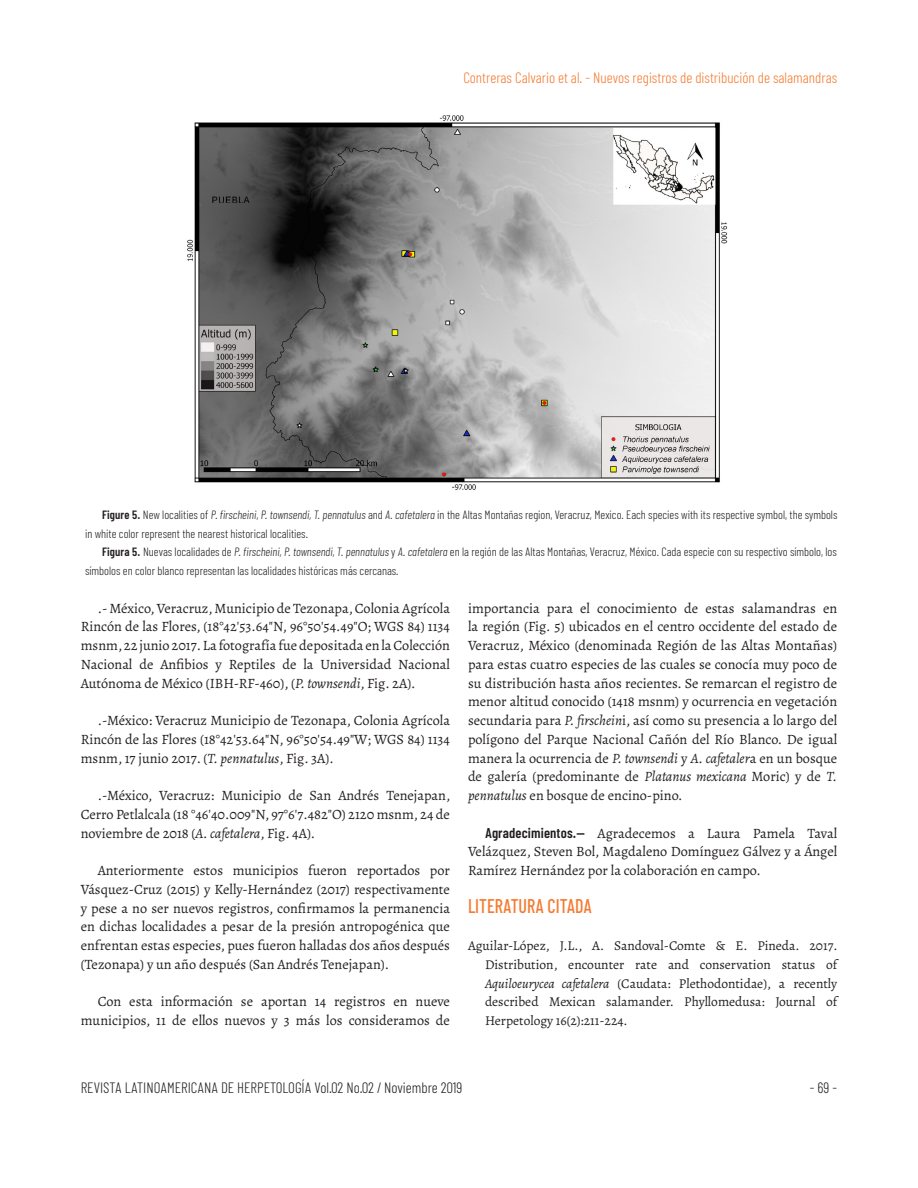
<style>
.page{position:relative;width:918px;height:1188px;background:#fff}
.page>*{position:absolute;margin:0;border:0;box-sizing:border-box;transform-origin:0 0}
._01-txt-Seccion{font:500 19.8px "Barlow Condensed";color:#f47b31;scale:.91 1}
.t1{font:300 15px "Barlow Condensed";color:#231f20}
.t2{font:300 15px "Barlow Condensed";color:#f47b31}
._02-txt_Artículo_1{font:14.25px/18.8px "Alegreya";color:#231f20;text-align:justify}
._02-txt-FICHAS_Citas{font:13.5px/18.8px "Alegreya";color:#231f20;text-align:justify}
._02-txt_pie_de_Foto{font:300 12px/18.8px "Barlow Condensed";color:#231f20}
.s1{font-weight:600}
.s2{font-style:italic}
.s3{font-family:"Barlow Condensed";font-weight:600}
</style>
<div class="page">
<img style="left:187px;top:115px;width:541px;height:375px">
<p class="t2" style="left:463px;top:68px;width:375px">Contreras Calvario et al. - Nuevos registros de distribución de salamandras</p>
<p class="_02-txt_pie_de_Foto" style="left:85px;top:505px;width:754px;text-indent:17px"><span class="s1">Figure 5.</span> New localities of <span class="s2">P. firscheini</span>, <span class="s2">P. townsendi, T. pennatulus</span> and <span class="s2">A. cafetalera</span> in the Altas Montañas region, Veracruz, Mexico. Each species with its respective symbol, the symbols in white color represent the nearest historical localities.</p>
<p class="_02-txt_pie_de_Foto" style="left:85px;top:542px;width:753px;text-indent:17px"><span class="s1">Figura 5.</span> Nuevas localidades de <span class="s2">P. firscheini, P. townsendi, T. pennatulus</span> y <span class="s2">A. cafetalera</span> en la región de las Altas Montañas, Veracruz, México. Cada especie con su respectivo símbolo, los símbolos en color blanco representan las localidades históricas más cercanas.</p>
<p class="_02-txt_Artículo_1" style="left:81px;top:598px;width:371px;text-indent:17px">.- México, Veracruz, Municipio de Tezonapa, Colonia Agrícola Rincón de las Flores, (18°42'53.64"N, 96°50'54.49"O; WGS 84) 1134 msnm, 22 junio 2017. La fotografía fue depositada en la Colección Nacional de Anfibios y Reptiles de la Universidad Nacional Autónoma de México (IBH-RF-460), (<span class="s2">P. townsendi</span>, Fig. 2A).</p>
<p class="_02-txt_Artículo_1" style="left:81px;top:711px;width:371px;text-indent:17px">.-México: Veracruz Municipio de Tezonapa, Colonia Agrícola Rincón de las Flores (18°42'53.64"N, 96°50'54.49"W; WGS 84) 1134 msnm, 17 junio 2017. (<span class="s2">T. pennatulus</span>, Fig. 3A).</p>
<p class="_02-txt_Artículo_1" style="left:81px;top:786px;width:371px;text-indent:17px">.-México, Veracruz: Municipio de San Andrés Tenejapan, Cerro Petlalcala (18 °46'40.009"N, 97°6'7.482"O) 2120 msnm, 24 de noviembre de 2018 (<span class="s2">A. cafetalera</span>, Fig. 4A).</p>
<p class="_02-txt_Artículo_1" style="left:81px;top:861px;width:371px;text-indent:17px">Anteriormente estos municipios fueron reportados por Vásquez-Cruz (2015) y Kelly-Hernández (2017) respectivamente y pese a no ser nuevos registros, confirmamos la permanencia en dichas localidades a pesar de la presión antropogénica que enfrentan estas especies, pues fueron halladas dos años después (Tezonapa) y un año después (San Andrés Tenejapan).</p>
<p class="_02-txt_Artículo_1" style="left:81px;top:992px;width:371px;text-align:right">Con esta información se aportan 14 registros en nueve municipios, 11 de ellos nuevos y 3 más los consideramos de</p>
<p class="_02-txt_Artículo_1" style="left:468px;top:598px;width:371px">importancia para el conocimiento de estas salamandras en la región (Fig. 5) ubicados en el centro occidente del estado de Veracruz, México (denominada Región de las Altas Montañas) para estas cuatro especies de las cuales se conocía muy poco de su distribución hasta años recientes. Se remarcan el registro de menor altitud conocido (1418 msnm) y ocurrencia en vegetación secundaria para <span class="s2">P. firschein</span>i, así como su presencia a lo largo del polígono del Parque Nacional Cañón del Río Blanco. De igual manera la ocurrencia de <span class="s2">P. townsendi</span> y <span class="s2">A. cafetaler</span>a en un bosque de galería (predominante de <span class="s2">Platanus mexicana</span> Moric) y de <span class="s2">T. pennatulus</span> en bosque de encino-pino.</p>
<p class="_02-txt_Artículo_1" style="left:468px;top:823px;width:371px;text-indent:17px"><span class="s3">Agradecimientos.—</span> Agradecemos a Laura Pamela Taval Velázquez, Steven Bol, Magdaleno Domínguez Gálvez y a Ángel Ramírez Hernández por la colaboración en campo.</p>
<p class="_01-txt-Seccion" style="left:468px;top:893px;width:138px">LITERATURA CITADA</p>
<p class="_02-txt-FICHAS_Citas" style="left:485px;top:936px;width:354px;text-indent:-17px">Aguilar-López, J.L., A. Sandoval-Comte &amp; E. Pineda. 2017.<br>Distribution, encounter rate and conservation status of <span class="s2">Aquiloeurycea cafetalera</span> (Caudata: Plethodontidae), a recently described Mexican salamander. Phyllomedusa: Journal of Herpetology 16(2):211-224.</p>
<p class="t1" style="left:81px;top:1079px;width:383px">REVISTA LATINOAMERICANA DE HERPETOLOGÍA Vol.02 No.02 / Noviembre 2019</p>
<p class="t1" style="left:810px;top:1079px;width:29px">- 69 -</p>
</div>
